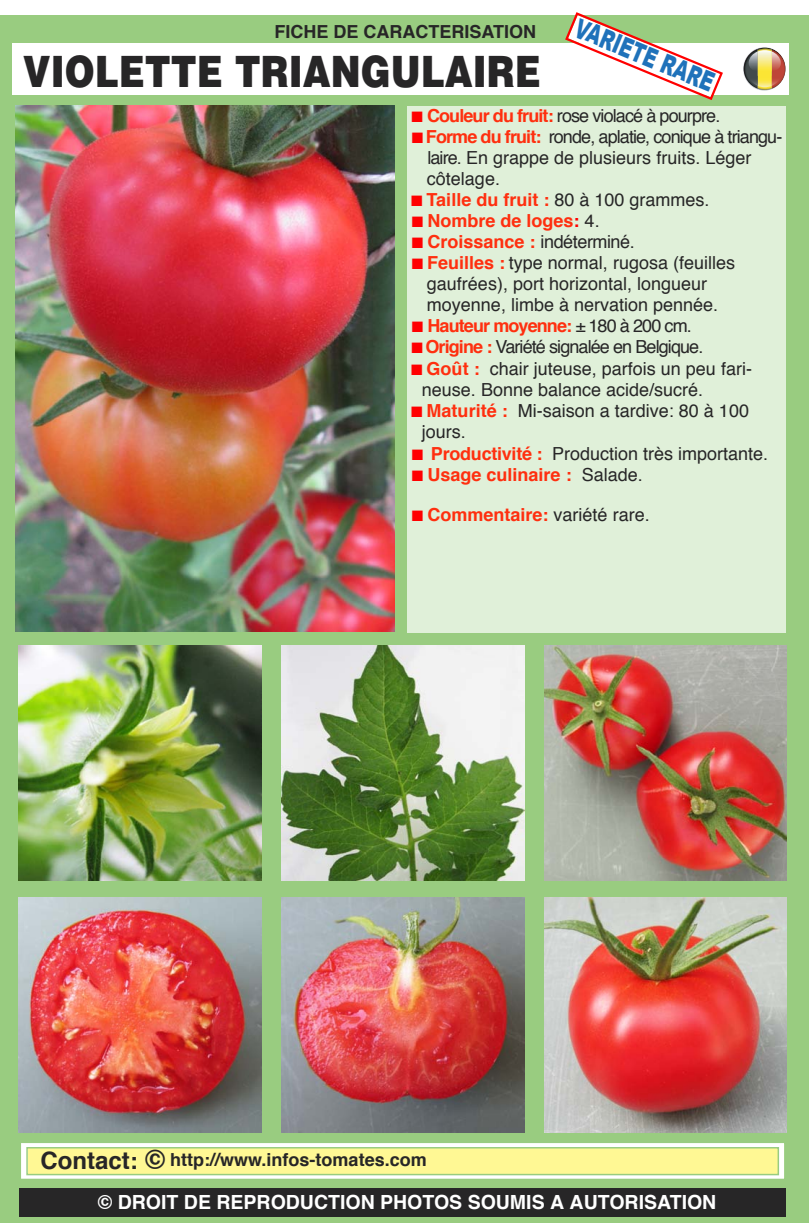
<style>
.page{position:relative;width:809px;height:1223px;background:#fff}
.page>*{position:absolute;margin:0;border:0;box-sizing:border-box;transform-origin:0 0}
.t1{font:900 43.2px "Helvetica";color:#272627;scale:.83 1}
.t2{font:900 27px "Arial";color:#1f72ba;scale:.67 1}
.t3{font:700 19.5px "Helvetica";color:#fff}
.t4{font:18px/21px "Helvetica";color:#272627}
.t5{font:700 18px "Helvetica";color:#ff2f0f}
.t6{font:18px "Helvetica";letter-spacing:-.05em;color:#272627}
.t7{font:700 18px "Helvetica";color:#272627}
.t8{font:700 18px "Helvetica";letter-spacing:-.05em;color:#ff2f0f}
.t9{font:18px "Helvetica";letter-spacing:-.025em;color:#272627}
.s1{color:#f00}
.s2{font-weight:700;color:#ff2f0f}
.s3{font-weight:400;color:#272627}
.s4{font-size:24px}
.s5{font-size:27px}
</style>
<div class="page">
<div style="left:0;top:15px;width:808px;height:1207px;background:#99cc80"></div>
<div style="left:12px;top:43px;width:776px;height:51px;background:#fff"></div>
<div style="left:407px;top:106px;width:378px;height:526px;background:#e0f0d9"></div>
<div style="left:19px;top:1188px;width:766px;height:28px;background:#272627"></div>
<img style="left:16px;top:106px;width:378px;height:525px">
<img style="left:19px;top:645px;width:242px;height:235px">
<img style="left:281px;top:645px;width:243px;height:235px">
<img style="left:19px;top:897px;width:242px;height:235px">
<img style="left:281px;top:897px;width:243px;height:235px">
<img style="left:544px;top:645px;width:242px;height:235px">
<img style="left:544px;top:897px;width:242px;height:235px">
<svg style="left:742px;top:47px;width:43px;height:44px"></svg>
<svg style="left:743px;top:48px;width:42px;height:42px"></svg>
<svg style="left:23px;top:1144px;width:759px;height:33px;background:#f7fbf6"></svg>
<div style="left:20px;top:1141px;width:765px;height:39px;border:2px solid #99cc80"></div>
<div style="left:28px;top:1148px;width:749px;height:25px;background:#fff894"></div>
<div style="left:26px;top:1147px;width:752px;height:28px;border:2px solid #99cc80"></div>
<svg style="left:563px;top:12px;width:161px;height:88px"></svg>
<p class="t7" style="left:274px;top:24px;width:263px">FICHE DE CARACTERISATION</p>
<h1 class="t1" style="left:23px;top:46px;width:625px">VIOLETTE TRIANGULAIRE</h1>
<h2 class="t2" style="left:583px;top:8px;width:222px;rotate:22deg">VARIETE RARE</h2>
<p class="t6" style="left:411px;top:108px;width:310px"><span class="s1">■</span> <span class="s2">Couleur du fruit:</span> rose violacé à pourpre.</p>
<p class="t4" style="left:427px;top:128px;width:357px;text-indent:-15px"><span class="s1">■</span> <span class="s2">Forme du fruit:</span> ronde, aplatie, conique à triangu&shy;laire. En grappe de plusieurs fruits. Léger côtelage.</p>
<p class="t5" style="left:411px;top:192px;width:300px"><span class="s1">■</span> Taille du fruit : <span class="s3">80 à 100 grammes.</span></p>
<p class="t5" style="left:412px;top:213px;width:189px"><span class="s1">■</span> Nombre de loges<span class="s1">:</span> <span class="s3">4.</span></p>
<p class="t9" style="left:412px;top:234px;width:224px"><span class="s1">■</span> <span class="s2">Croissance :</span> indéterminé.</p>
<p class="t4" style="left:427px;top:254px;width:309px;text-indent:-15px"><span class="s1">■</span> <span class="s2">Feuilles :</span> type normal, rugosa (feuilles gaufrées), port horizontal, longueur moyenne, limbe à nervation pennée.</p>
<p class="t8" style="left:412px;top:318px;width:281px"><span class="s1">■</span> Hauteur moyenne: <span class="s3">± 180 à 200 cm.</span></p>
<p class="t6" style="left:411px;top:339px;width:293px"><span class="s1">■</span> <span class="s2">Origine :</span> Variété signalée en Belgique.</p>
<p class="t4" style="left:422px;top:359px;width:331px;text-indent:-11px"><span class="s1">■</span> <span class="s2">Goût :</span> chair juteuse, parfois un peu fari&shy;neuse. Bonne balance acide/sucré.</p>
<p class="t4" style="left:422px;top:401px;width:328px;line-height:21.6px;text-indent:-11px"><span class="s1">■</span> <span class="s2">Maturité :</span> Mi-saison a tardive: 80 à 100 jours.</p>
<p class="t4" style="left:412px;top:444px;width:358px"><span class="s1">■</span> <span class="s2">Productivité :</span> Production très importante.</p>
<p class="t5" style="left:412px;top:467px;width:232px"><span class="s1">■</span> Usage culinaire : <span class="s3">Salade.</span></p>
<p class="t5" style="left:412px;top:507px;width:239px"><span class="s1">■</span> Commentaire: <span class="s3">variété rare.</span></p>
<p class="t7" style="left:40px;top:1151px;width:388px"><span class="s4">Contact:</span> <span class="s5">©</span> http://www.infos-tomates.com</p>
<p class="t3" style="left:98px;top:1193px;width:619px">© DROIT DE REPRODUCTION PHOTOS SOUMIS A AUTORISATION</p>
</div>
